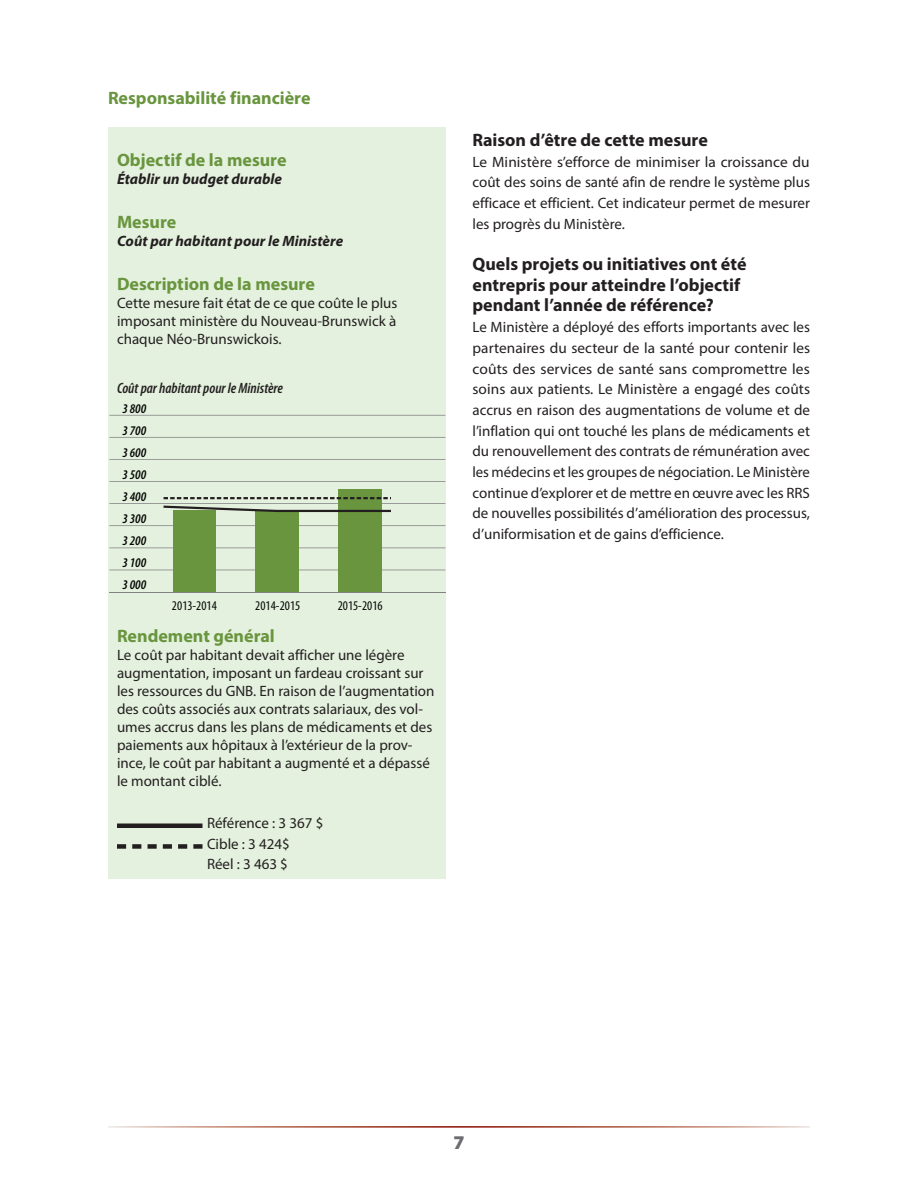
<style>
.page{position:relative;width:918px;height:1188px;background:#fff}
.page>*{position:absolute;margin:0;border:0;box-sizing:border-box;transform-origin:0 0}
.t1{font:900 19.5px "Myriad Pro";color:#6c6d70}
.t2{font:700 18px/20.7px "Myriad Pro";color:#231f20}
.t3{font:700 18px "Myriad Pro";color:#69953e}
.t4{font:15px/20.7px "Myriad Pro";color:#231f20;text-align:justify}
.t5{font:italic 700 15px "Myriad Pro";color:#231f20}
.t6{font:italic 600 condensed 15px "Myriad Pro";color:#231f20}
.t7{font:italic 600 condensed 13.35px "Myriad Pro";letter-spacing:.005em;color:#040503}
.t8{font:condensed 13.35px "Myriad Pro";color:#040503}
</style>
<div class="page">
<div style="left:108px;top:127px;width:338px;height:751px;background:#e4f1de"></div>
<hr style="left:117px;top:824px;width:85px;height:4px;background:#231f20">
<svg style="left:117px;top:844px;width:85px;height:5px"></svg>
<hr style="left:109px;top:415px;width:337px;height:1px;background:#828282">
<hr style="left:109px;top:437px;width:337px;height:1px;background:#828282">
<hr style="left:109px;top:459px;width:337px;height:1px;background:#828282">
<hr style="left:109px;top:481px;width:337px;height:1px;background:#828282">
<hr style="left:109px;top:503px;width:337px;height:1px;background:#828282">
<hr style="left:109px;top:525px;width:337px;height:1px;background:#828282">
<hr style="left:109px;top:548px;width:337px;height:1px;background:#828282">
<hr style="left:109px;top:570px;width:337px;height:1px;background:#828282">
<div style="left:338px;top:490px;width:43px;height:102px;background:#69953e"></div>
<div style="left:256px;top:510px;width:43px;height:82px;background:#69953e"></div>
<div style="left:173px;top:511px;width:43px;height:81px;background:#69953e"></div>
<hr style="left:109px;top:592px;width:337px;height:1px;background:#828282">
<svg style="left:161px;top:497px;width:232px;height:16px"></svg>
<p class="t3" style="left:108px;top:87px;width:204px">Responsabilité financière</p>
<p class="t3" style="left:117px;top:148px;width:171px">Objectif de la mesure</p>
<p class="t5" style="left:117px;top:169px;width:166px">Établir un budget durable</p>
<p class="t3" style="left:117px;top:210px;width:61px">Mesure</p>
<p class="t5" style="left:117px;top:231px;width:228px">Coût par habitant pour le Ministère</p>
<p class="t3" style="left:117px;top:272px;width:199px">Description de la mesure</p>
<p class="t4" style="left:117px;top:294px;width:282px;line-height:18px">Cette mesure fait état de ce que coûte le plus imposant ministère du Nouveau-Brunswick à chaque Néo-Brunswickois.</p>
<p class="t6" style="left:117px;top:380px;width:167px">Coût par habitant pour le Ministère</p>
<p class="t7" style="left:122px;top:400px;width:25px">3 800</p>
<p class="t7" style="left:122px;top:422px;width:25px">3 700</p>
<p class="t7" style="left:122px;top:444px;width:25px">3 600</p>
<p class="t7" style="left:122px;top:466px;width:25px">3 500</p>
<p class="t7" style="left:122px;top:488px;width:25px">3 400</p>
<p class="t7" style="left:122px;top:510px;width:25px">3 300</p>
<p class="t7" style="left:122px;top:533px;width:25px">3 200</p>
<p class="t7" style="left:122px;top:555px;width:25px">3 100</p>
<p class="t7" style="left:122px;top:577px;width:25px">3 000</p>
<p class="t8" style="left:172px;top:597px;width:47px">2013-2014</p>
<p class="t8" style="left:255px;top:597px;width:47px">2014-2015</p>
<p class="t8" style="left:338px;top:597px;width:47px">2015-2016</p>
<p class="t3" style="left:117px;top:624px;width:159px">Rendement général</p>
<p class="t4" style="left:117px;top:645px;width:319px;line-height:18px;text-align:left">Le coût par habitant devait afficher une légère augmentation, imposant un fardeau croissant sur les ressources du GNB. En raison de l’augmentation des coûts associés aux contrats salariaux, des vol&shy;umes accrus dans les plans de médicaments et des paiements aux hôpitaux à l’extérieur de la prov&shy;ince, le coût par habitant a augmenté et a dépassé le montant ciblé.</p>
<p class="t4" style="left:207px;top:812px;width:118px;text-align:left">Référence : 3 367 $<br>Cible : 3 424$<br>Réel : 3 463 $</p>
<p class="t2" style="left:472px;top:129px;width:237px">Raison d’être de cette mesure</p>
<p class="t4" style="left:472px;top:151px;width:339px">Le Ministère s’efforce de minimiser la croissance du coût des soins de santé afin de rendre le système plus efficace et efficient. Cet indicateur permet de mesurer les progrès du Ministère.</p>
<p class="t2" style="left:472px;top:253px;width:276px">Quels projets ou initiatives ont été entrepris pour atteindre l’objectif pendant l’année de référence?</p>
<p class="t4" style="left:472px;top:316px;width:339px">Le Ministère a déployé des efforts importants avec les partenaires du secteur de la santé pour contenir les coûts des services de santé sans compromettre les soins aux patients. Le Ministère a engagé des coûts accrus en raison des augmentations de volume et de l’inflation qui ont touché les plans de médicaments et du renouvellement des contrats de rémunération avec les médecins et les groupes de négociation. Le Ministère continue d’explorer et de mettre en œuvre avec les RRS de nouvelles possibilités d’amélioration des processus, d’uniformisation et de gains d’efficience.</p>
<h1 class="t1" style="left:453px;top:1131px;width:13px">7</h1>
</div>
